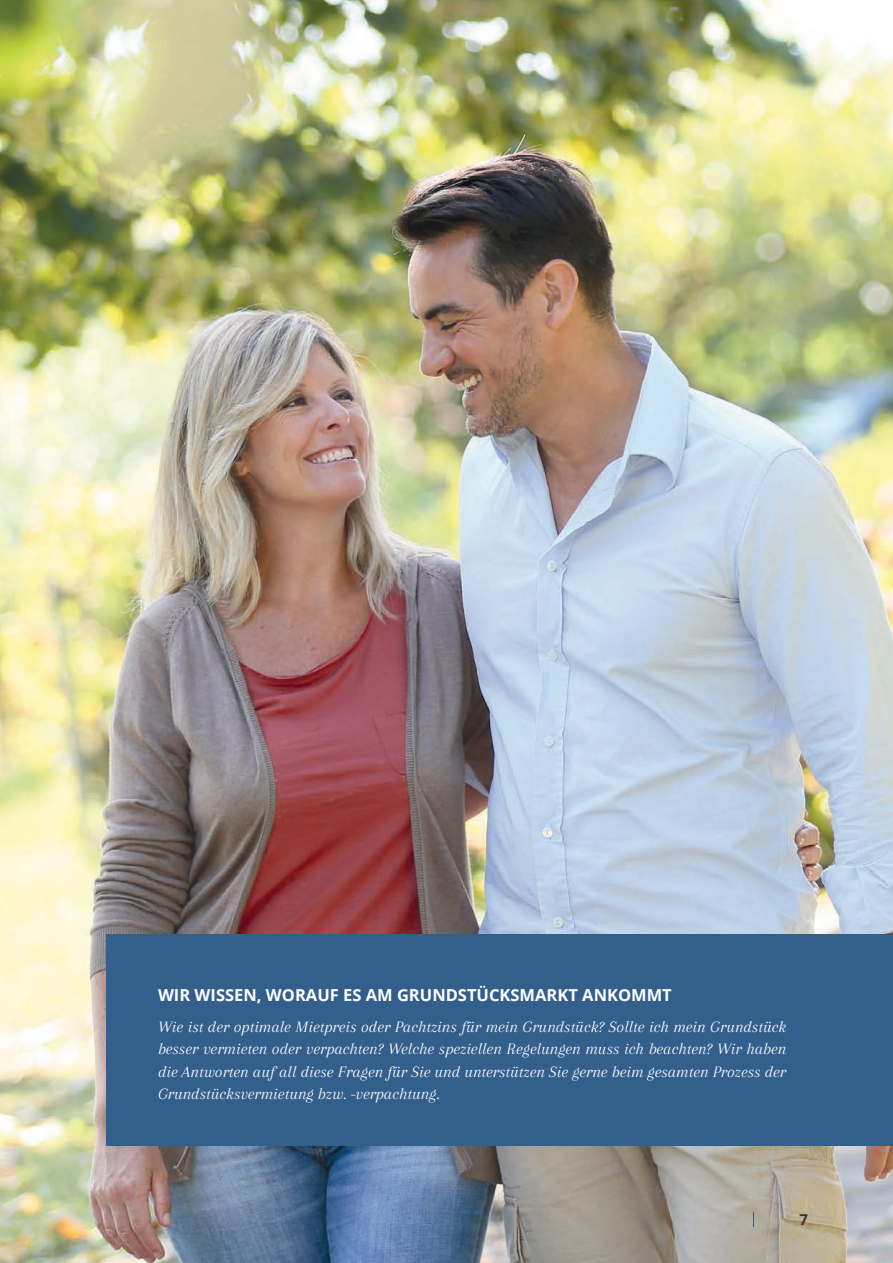
<style>
.page{position:relative;width:893px;height:1263px;background:#fff}
.page>*{position:absolute;margin:0;border:0;box-sizing:border-box;transform-origin:0 0}
.t1{font:italic 16.5px/22.5px "Arapey";color:#fff;text-align:justify}
.t2{font:700 16.5px "Open Sans";color:#fff}
.t3{font:700 15px "Open Sans";color:#3b3532}
</style>
<div class="page">
<img style="left:0;top:0;width:893px;height:1263px">
<div style="left:106px;top:934px;width:787px;height:212px;background:#325f8b"></div>
<svg style="left:753px;top:1212px;width:1px;height:14px"></svg>
<p class="t2" style="left:158px;top:983px;width:515px">WIR WISSEN, WORAUF ES AM GRUNDSTÜCKSMARKT ANKOMMT</p>
<p class="t1" style="left:158px;top:1015px;width:630px">Wie ist der optimale Mietpreis oder Pachtzins für mein Grundstück? Sollte ich mein Grundstück besser vermieten oder verpachten? Welche speziellen Regelungen muss ich beachten? Wir haben die Antworten auf all diese Fragen für Sie und unterstützen Sie gerne beim gesamten Prozess der Grundstücksvermietung bzw. -verpachtung.</p>
<p class="t3" style="left:799px;top:1209px;width:10px">7</p>
</div>
